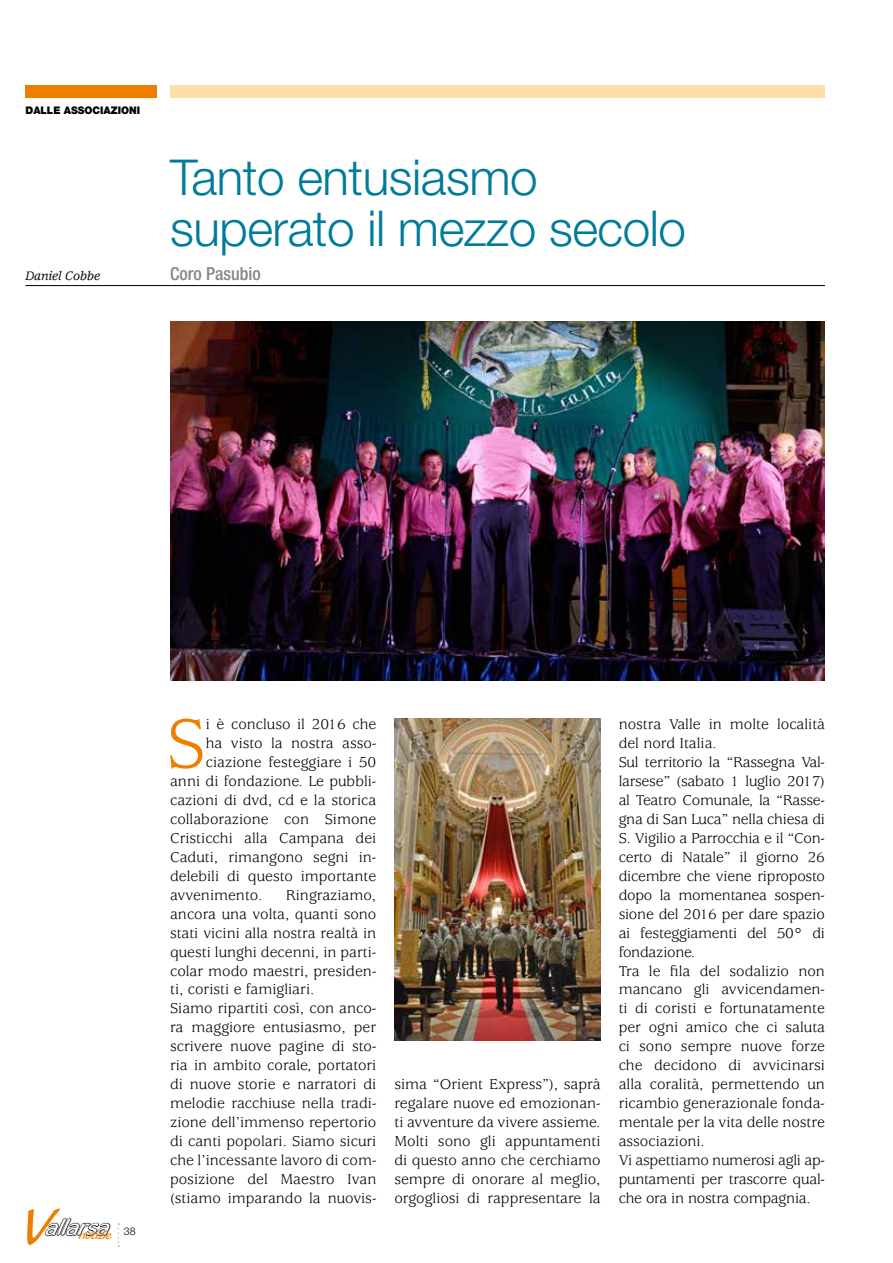
<style>
.page{position:relative;width:893px;height:1263px;background:#fff}
.page>*{position:absolute;margin:0;border:0;box-sizing:border-box;transform-origin:0 0}
.t1{font:76.2px "Usherwood Std";color:#ef7d00}
.t2{font:300 49.5px/51px "Helvetica Neue LT Std";letter-spacing:-.01em;color:#007b99}
.t3{font:24.45px "Blacklight Becker";letter-spacing:-.035em;color:#fff}
.t4{font:500 condensed 18px "Helvetica Neue LT Std";color:#878787}
.t5{font:15.75px/18.9px "Usherwood Std";color:#000}
.t6{font:italic 500 13.5px "Usherwood Std";color:#000}
.t7{font:12.15px "Blacklight Becker";letter-spacing:-.02em;color:#ef7d00}
.t8{font:300 10.65px "Helvetica Neue LT Std";color:#000}
.t9{font:900 10.5px "Helvetica Neue LT Std";color:#000;scale:.96 1}
</style>
<div class="page">
<svg style="left:118px;top:1223px;width:1px;height:24px"></svg>
<div style="left:44px;top:1216px;width:68px;height:21px;background:#000;opacity:.55"></div>
<svg style="left:27px;top:1208px;width:83px;height:37px"></svg>
<div style="left:170px;top:85px;width:655px;height:13px;background:#fedda8"></div>
<div style="left:26px;top:85px;width:131px;height:13px;background:#ef7d00"></div>
<hr style="left:26px;top:285px;width:799px;height:1px;background:#000">
<img style="left:394px;top:719px;width:207px;height:321px">
<img style="left:170px;top:321px;width:655px;height:359px">
<p class="t9" style="left:26px;top:104px;width:121px">DALLE ASSOCIAZIONI</p>
<p class="t6" style="left:26px;top:269px;width:76px">Daniel Cobbe</p>
<h2 class="t2" style="left:170px;top:151px;width:517px">Tanto entusiasmo superato il mezzo secolo</h2>
<p class="t4" style="left:170px;top:263px;width:92px">Coro Pasubio</p>
<h3 class="t3" style="left:47px;top:1212px;width:65px">allarsa</h3>
<p class="t8" style="left:124px;top:1225px;width:13px">38</p>
<p class="t7" style="left:79px;top:1227px;width:34px">notizie</p>
<h1 class="t1" style="left:166px;top:702px;width:41px">S</h1>
<p class="t5" style="left:206px;top:716px;width:172px">i è concluso il 2016 che</p>
<p class="t5" style="left:206px;top:734px;width:172px">ha visto la nostra asso-</p>
<p class="t5" style="left:206px;top:753px;width:172px">ciazione festeggiare i 50</p>
<p class="t5" style="left:170px;top:772px;width:208px">anni di fondazione. Le pubbli-</p>
<p class="t5" style="left:170px;top:791px;width:208px">cazioni di dvd, cd e la storica</p>
<p class="t5" style="left:170px;top:810px;width:208px">collaborazione con Simone</p>
<p class="t5" style="left:170px;top:829px;width:208px">Cristicchi alla Campana dei</p>
<p class="t5" style="left:170px;top:848px;width:208px">Caduti, rimangono segni in-</p>
<p class="t5" style="left:170px;top:867px;width:208px">delebili di questo importante</p>
<p class="t5" style="left:170px;top:886px;width:94px">avvenimento.</p>
<p class="t5" style="left:170px;top:886px;width:208px;text-indent:116px">Ringraziamo, ancora una volta, quanti sono stati vicini alla nostra realtà in questi lunghi decenni, in parti&shy;colar modo maestri, presiden&shy;ti, coristi e famigliari.<br>Siamo ripartiti così, con anco&shy;ra maggiore entusiasmo, per scrivere nuove pagine di sto&shy;ria in ambito corale, portatori di nuove storie e narratori di melodie racchiuse nella tradi&shy;zione dell’immenso repertorio di canti popolari. Siamo sicuri che l’incessante lavoro di com&shy;posizione del Maestro Ivan (stiamo imparando la nuovis-</p>
<p class="t5" style="left:394px;top:1075px;width:208px;text-align:justify">sima “Orient Express”), saprà regalare nuove ed emozionan&shy;ti avventure da vivere assieme.<br>Molti sono gli appuntamenti di questo anno che cerchiamo sempre di onorare al meglio, orgogliosi di rappresentare la</p>
<p class="t5" style="left:619px;top:716px;width:208px">nostra Valle in molte località del nord Italia.<br>Sul territorio la “Rassegna Val&shy;larsese” (sabato 1 luglio 2017) al Teatro Comunale, la “Rasse&shy;gna di San Luca” nella chiesa di<br>S. Vigilio a Parrocchia e il “Con&shy;certo di Natale” il giorno 26 dicembre che viene riproposto dopo la momentanea sospen&shy;sione del 2016 per dare spazio ai festeggiamenti del 50° di fondazione.<br>Tra le fila del sodalizio non mancano gli avvicendamen&shy;ti di coristi e fortunatamente per ogni amico che ci saluta ci sono sempre nuove forze che decidono di avvicinarsi alla coralità, permettendo un ricambio generazionale fonda&shy;mentale per la vita delle nostre associazioni.<br>Vi aspettiamo numerosi agli ap&shy;puntamenti per trascorre qual&shy;che ora in nostra compagnia.</p>
</div>
